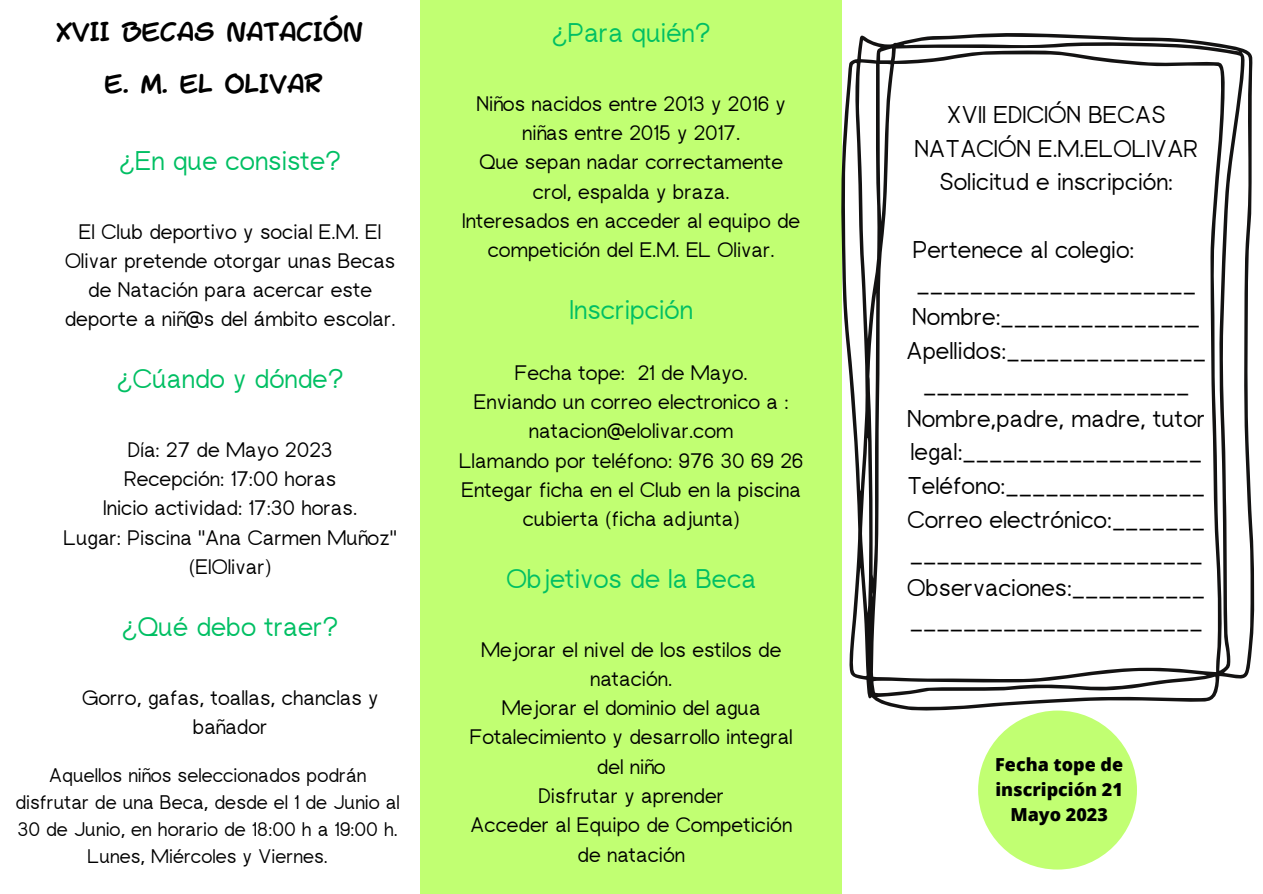
<style>
.page{position:relative;width:1263px;height:894px;background:#fff}
.page>*{position:absolute;margin:0;border:0;box-sizing:border-box;transform-origin:0 0}
.t1{font:27px "rugratssans";color:#00bf63}
.t2{font:24.15px/33.8px "rugratssans";color:#000;text-align:center}
.t3{font:24.15px/52.1px "Mulled Wine Season";color:#000;text-align:center}
.t4{font:21px/29.2px "rugratssans";color:#000;text-align:center}
.t5{font:19.65px/27px "rugratssans";color:#000;text-align:center}
.t6{font:800 18px/25px "Open Sans";color:#000;text-align:center}
</style>
<div class="page">
<div style="left:421px;top:0;width:420px;height:893px;background:#c1ff72"></div>
<svg style="left:841px;top:33px;width:413px;height:677px"></svg>
<div style="left:978px;top:710px;width:159px;height:159px;background:#c1ff72;border-radius:50%"></div>
<p class="t3" style="left:56px;top:7px;width:308px">XVII BECAS NATACIÓN<br>E. M. EL OLIVAR</p>
<p class="t1" style="left:119px;top:151px;width:223px">¿En que consiste?</p>
<p class="t4" style="left:65px;top:218px;width:332px">El Club deportivo y social E.M. El Olivar pretende otorgar unas Becas de Natación para acercar este deporte a niñ@s del ámbito escolar.</p>
<p class="t1" style="left:117px;top:369px;width:228px">¿Cúando y dónde?</p>
<p class="t4" style="left:63px;top:437px;width:335px">Día: 27 de Mayo 2023<br>Recepción: 17:00 horas<br>Inicio actividad: 17:30 horas.<br>Lugar: Piscina "Ana Carmen Muñoz" (ElOlivar)</p>
<p class="t1" style="left:122px;top:616px;width:218px">¿Qué debo traer?</p>
<p class="t4" style="left:82px;top:684px;width:299px">Gorro, gafas, toallas, chanclas y bañador</p>
<p class="t5" style="left:15px;top:763px;width:386px">Aquellos niños seleccionados podrán disfrutar de una Beca, desde el 1 de Junio al 30 de Junio, en horario de 18:00 h a 19:00 h.<br>Lunes, Miércoles y Viernes.</p>
<p class="t1" style="left:552px;top:23px;width:160px">¿Para quién?</p>
<p class="t4" style="left:462px;top:91px;width:340px">Niños nacidos entre 2013 y 2016 y niñas entre 2015 y 2017.<br>Que sepan nadar correctamente crol, espalda y braza.<br>Interesados en acceder al equipo de competición del E.M. EL Olivar.</p>
<p class="t1" style="left:570px;top:300px;width:125px">Inscripción</p>
<p class="t4" style="left:459px;top:360px;width:346px">Fecha tope: 21 de Mayo.<br>Enviando un correo electronico a : natacion@elolivar.com<br>Llamando por teléfono: 976 30 69 26<br>Entegar ficha en el Club en la piscina cubierta (ficha adjunta)</p>
<p class="t1" style="left:506px;top:569px;width:251px">Objetivos de la Beca</p>
<p class="t4" style="left:470px;top:636px;width:325px">Mejorar el nivel de los estilos de natación.<br>Mejorar el dominio del agua<br>Fotalecimiento y desarrollo integral del niño<br>Disfrutar y aprender<br>Acceder al Equipo de Competición de natación</p>
<p class="t2" style="left:914px;top:100px;width:285px">XVII EDICIÓN BECAS<br>NATACIÓN E.M.ELOLIVAR<br>Solicitud e inscripción:</p>
<p class="t2" style="left:913px;top:235px;width:223px">Pertenece al colegio:</p>
<p class="t2" style="left:916px;top:268px;width:281px">_____________________</p>
<p class="t2" style="left:912px;top:302px;width:289px">Nombre:_______________</p>
<p class="t2" style="left:906px;top:336px;width:301px">Apellidos:_______________</p>
<p class="t2" style="left:923px;top:370px;width:268px">____________________</p>
<p class="t2" style="left:907px;top:403px;width:300px">Nombre,padre, madre, tutor</p>
<p class="t2" style="left:910px;top:437px;width:293px">legal:__________________</p>
<p class="t2" style="left:907px;top:471px;width:299px">Teléfono:_______________</p>
<p class="t2" style="left:907px;top:505px;width:299px">Correo electrónico:_______</p>
<p class="t2" style="left:910px;top:538px;width:294px">______________________</p>
<p class="t2" style="left:907px;top:572px;width:299px">Observaciones:__________</p>
<p class="t2" style="left:910px;top:606px;width:294px">______________________</p>
<p class="t6" style="left:995px;top:751px;width:129px">Fecha tope de inscripción 21<br>Mayo 2023</p>
</div>
